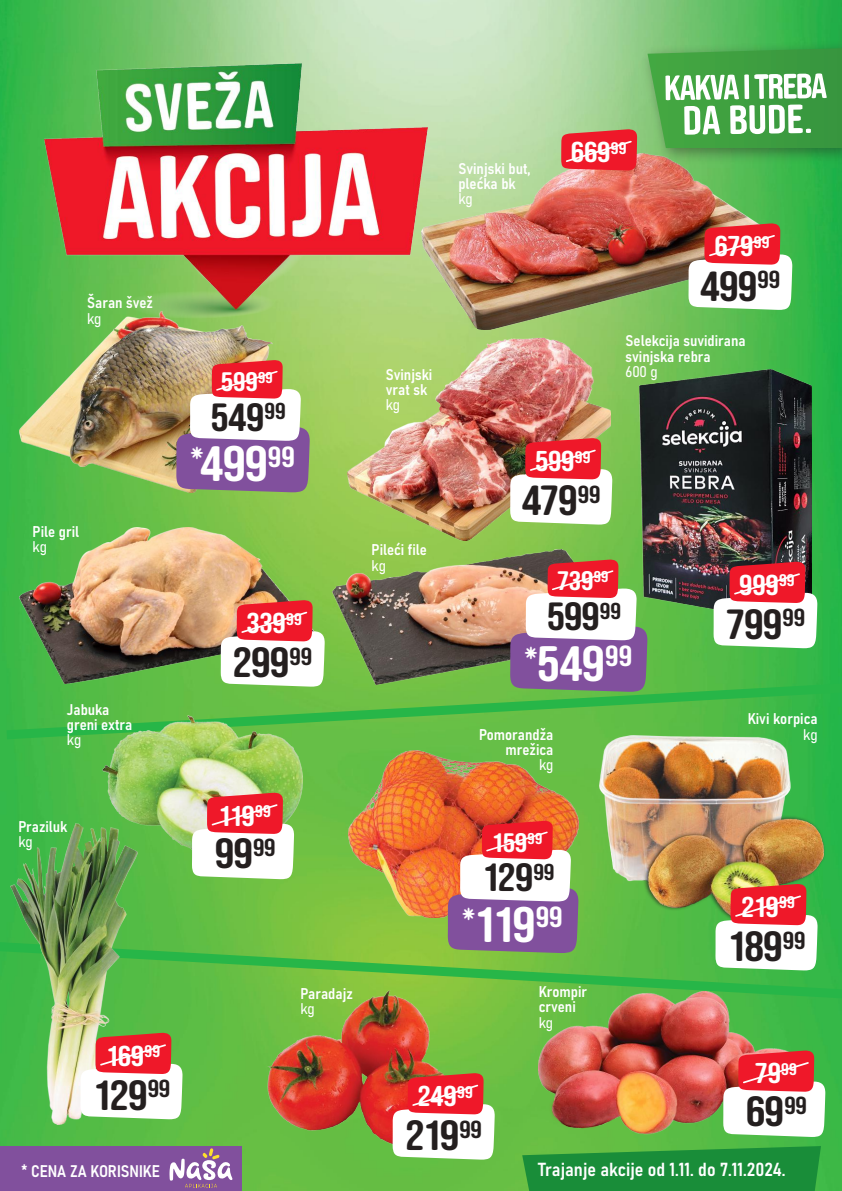
<style>
.page{position:relative;width:842px;height:1191px;background:#fff}
.page>*{position:absolute;margin:0;border:0;box-sizing:border-box;transform-origin:0 0}
.t1{font:44.2px "Berk";letter-spacing:-.025em;color:#fff}
.t2{font:37.5px "Berk";letter-spacing:-.03em;color:#241f1f}
.t3{font:35px "Berk";letter-spacing:-.025em;color:#241f1f}
.t4{font:25.5px "Berk";letter-spacing:-.015em;color:#fff}
.t5{font:23.8px "Berk";letter-spacing:-.015em;color:#fff}
.t6{font:18.7px "Bahnschrift";color:#fff}
.t7{font:16.6px "Bahnschrift";color:#fff}
.t8{font:15.3px/15.3px "Bahnschrift";color:#fff}
</style>
<div class="page">
<img style="left:0;top:0;width:842px;height:1191px">
<div style="left:640px;top:40px;width:202px;height:124px;background:#241f1f;opacity:.45"></div>
<svg style="left:647px;top:48px;width:195px;height:100px"></svg>
<img style="left:45px;top:64px;width:383px;height:255px">
<svg style="left:0;top:937px;width:842px;height:66px;background:#5cbd43"></svg>
<svg style="left:0;top:678px;width:842px;height:66px;background:#53bc46"></svg>
<div style="left:0;top:1146px;width:242px;height:45px;background:#81509d"></div>
<svg style="left:169px;top:1148px;width:63px;height:39px"></svg>
<img style="left:348px;top:751px;width:230px;height:166px">
<img style="left:20px;top:311px;width:253px;height:181px">
<img style="left:421px;top:153px;width:356px;height:177px">
<img style="left:348px;top:336px;width:262px;height:204px">
<img style="left:102px;top:716px;width:200px;height:135px">
<img style="left:20px;top:527px;width:293px;height:156px">
<img style="left:332px;top:549px;width:294px;height:135px">
<img style="left:640px;top:370px;width:172px;height:249px">
<img style="left:599px;top:735px;width:227px;height:191px">
<img style="left:11px;top:824px;width:127px;height:300px">
<img style="left:539px;top:991px;width:266px;height:149px">
<img style="left:264px;top:989px;width:225px;height:168px">
<svg style="left:522px;top:1146px;width:299px;height:45px;background:#21923a"></svg>
<svg style="left:176px;top:360px;width:134px;height:132px"></svg>
<svg style="left:510px;top:559px;width:137px;height:133px"></svg>
<svg style="left:448px;top:820px;width:130px;height:133px"></svg>
<svg style="left:221px;top:600px;width:104px;height:86px"></svg>
<svg style="left:715px;top:883px;width:103px;height:87px"></svg>
<svg style="left:192px;top:792px;width:102px;height:87px"></svg>
<svg style="left:713px;top:561px;width:104px;height:87px"></svg>
<svg style="left:393px;top:1072px;width:102px;height:87px"></svg>
<svg style="left:723px;top:1050px;width:102px;height:87px"></svg>
<svg style="left:80px;top:1032px;width:103px;height:87px"></svg>
<svg style="left:561px;top:129px;width:76px;height:42px;background:#e9333c"></svg>
<svg style="left:688px;top:223px;width:104px;height:87px"></svg>
<svg style="left:510px;top:438px;width:102px;height:86px"></svg>
<p class="t8" style="left:87px;top:294px;width:67px">Šaran švež kg</p>
<p class="t8" style="left:33px;top:522px;width:48px">Pile gril kg</p>
<p class="t8" style="left:67px;top:700px;width:67px">Jabuka greni extra kg</p>
<p class="t8" style="left:18px;top:818px;width:50px">Praziluk kg</p>
<h3 class="t4" style="left:106px;top:1039px;width:56px">169<sup>99</sup></h3>
<h2 class="t2" style="left:92px;top:1071px;width:79px">129<sup>99</sup></h2>
<p class="t8" style="left:458px;top:160px;width:74px">Svinjski but, plećka bk kg</p>
<h3 class="t4" style="left:571px;top:136px;width:57px">669<sup>99</sup></h3>
<h3 class="t4" style="left:714px;top:230px;width:57px">679<sup>99</sup></h3>
<h2 class="t2" style="left:700px;top:262px;width:82px">499<sup>99</sup></h2>
<h3 class="t5" style="left:221px;top:366px;width:53px">599<sup>99</sup></h3>
<h3 class="t3" style="left:211px;top:395px;width:77px">549<sup>99</sup></h3>
<p class="t8" style="left:386px;top:365px;width:48px">Svinjski vrat sk kg</p>
<p class="t8" style="left:626px;top:332px;width:122px">Selekcija suvidirana svinjska rebra<br>600 g</p>
<h1 class="t1" style="left:190px;top:436px;width:106px">*499<sup>99</sup></h1>
<h3 class="t4" style="left:535px;top:445px;width:57px">599<sup>99</sup></h3>
<h2 class="t2" style="left:522px;top:477px;width:80px">479<sup>99</sup></h2>
<p class="t8" style="left:372px;top:541px;width:57px">Pileći file kg</p>
<h3 class="t5" style="left:557px;top:566px;width:53px">739<sup>99</sup></h3>
<h3 class="t4" style="left:739px;top:568px;width:57px">999<sup>99</sup></h3>
<h3 class="t4" style="left:247px;top:607px;width:57px">339<sup>99</sup></h3>
<h3 class="t3" style="left:547px;top:594px;width:76px">599<sup>99</sup></h3>
<h2 class="t2" style="left:725px;top:600px;width:81px">799<sup>99</sup></h2>
<h2 class="t2" style="left:233px;top:639px;width:81px">299<sup>99</sup></h2>
<h1 class="t1" style="left:524px;top:635px;width:109px">*549<sup>99</sup></h1>
<p class="t8" style="left:479px;top:725px;width:76px;text-align:right">Pomorandža mrežica<br>kg</p>
<p class="t8" style="left:748px;top:710px;width:71px;text-align:right">Kivi korpica kg</p>
<h3 class="t4" style="left:218px;top:799px;width:54px">119<sup>99</sup></h3>
<h2 class="t2" style="left:215px;top:830px;width:63px">99<sup>99</sup></h2>
<h3 class="t5" style="left:491px;top:827px;width:52px">159<sup>99</sup></h3>
<h3 class="t3" style="left:482px;top:855px;width:74px">129<sup>99</sup></h3>
<h1 class="t1" style="left:462px;top:896px;width:102px">*119<sup>99</sup></h1>
<h3 class="t4" style="left:741px;top:890px;width:55px">219<sup>99</sup></h3>
<h2 class="t2" style="left:727px;top:922px;width:80px">189<sup>99</sup></h2>
<p class="t8" style="left:300px;top:985px;width:54px">Paradajz kg</p>
<p class="t8" style="left:539px;top:983px;width:50px">Krompir crveni kg</p>
<h3 class="t4" style="left:418px;top:1079px;width:57px">249<sup>99</sup></h3>
<h2 class="t2" style="left:405px;top:1111px;width:78px">219<sup>99</sup></h2>
<h3 class="t4" style="left:755px;top:1057px;width:44px">79<sup>99</sup></h3>
<h2 class="t2" style="left:746px;top:1087px;width:63px">69<sup>99</sup></h2>
<p class="t7" style="left:22px;top:1158px;width:140px">* CENA ZA KORISNIKE</p>
<p class="t6" style="left:538px;top:1155px;width:249px">Trajanje akcije od 1.11. do 7.11.2024.</p>
</div>
